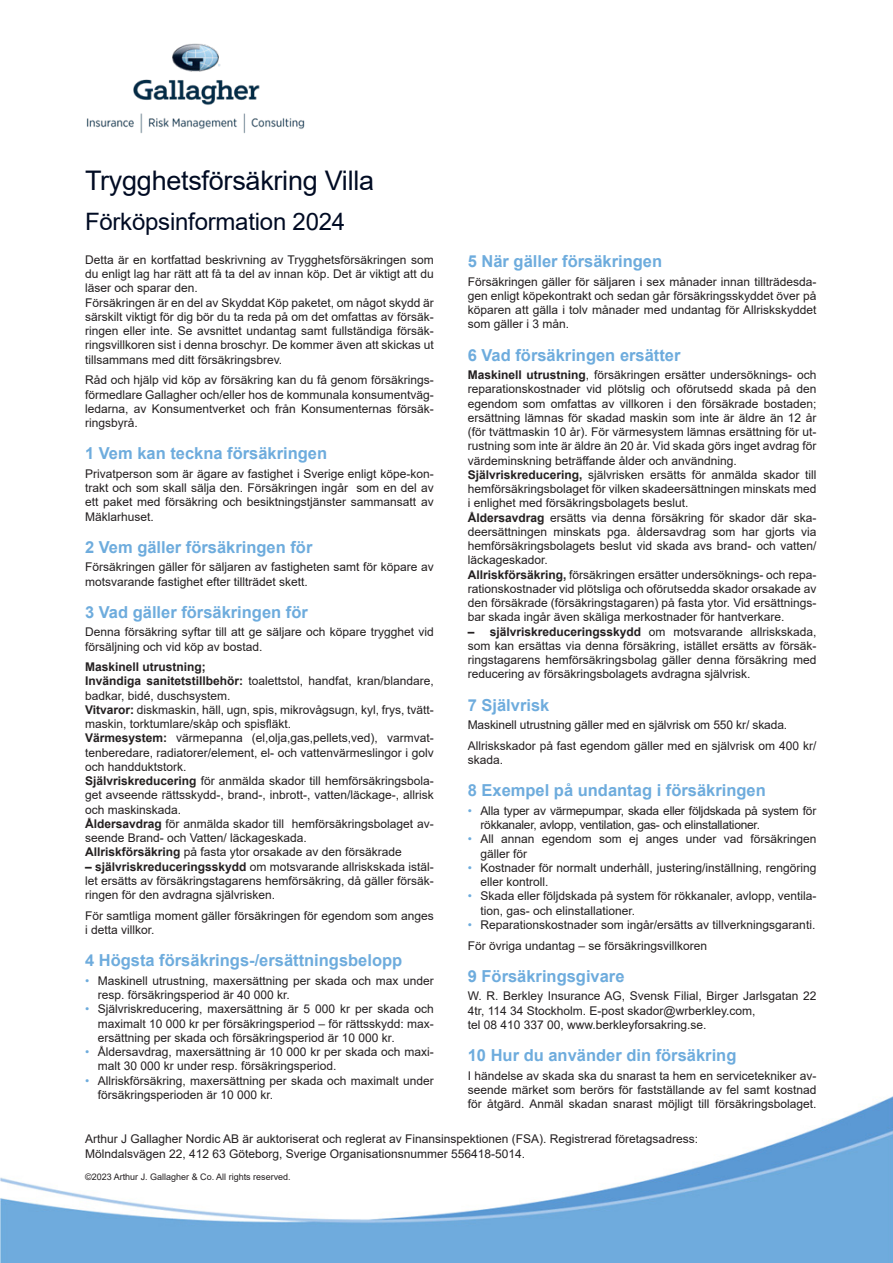
<style>
.page{position:relative;width:893px;height:1263px;background:#fff}
.page>*{position:absolute;margin:0;border:0;box-sizing:border-box;transform-origin:0 0}
.Huvudrubrik{font:27px "Arial";letter-spacing:-.01em;color:#000b23}
.Huvudrubrik-2{font:24px "Arial";letter-spacing:-.01em;color:#000b23}
.Underrubrik{font:700 16.5px "Arial";color:#6eacdd}
.Bröd{font:12px/14.2px "Arial";color:#231f20;text-align:justify}
.Bröd_med_indrag_från_andra_raden{font:12px/14.2px "Arial";color:#231f20}
.Bröd_med_indrag_från_andra_raden-2{font:12px/14.2px "Arial";letter-spacing:-.02em;color:#231f20}
.Bröd-2{font:700 12px "Arial";color:#231f20}
.t1{font:9px "Arial";color:#231f20}
.s1{font-weight:700}
.s2{color:#6eacdd}
</style>
<div class="page">
<img style="left:0;top:1096px;width:893px;height:167px">
<img style="left:86px;top:43px;width:219px;height:91px">
<p class="Huvudrubrik" style="left:85px;top:162px;width:291px">Trygghetsförsäkring Villa</p>
<p class="Huvudrubrik-2" style="left:85px;top:205px;width:262px">Förköpsinformation 2024</p>
<p class="Bröd" style="left:85px;top:252px;width:350px">Detta är en kortfattad beskrivning av Trygghetsförsäkringen som du enligt lag har rätt att få ta del av innan köp. Det är viktigt att du läser och sparar den.</p>
<p class="Bröd" style="left:85px;top:295px;width:350px">Försäkringen är en del av Skyddat Köp paketet, om något skydd är särskilt viktigt för dig bör du ta reda på om det omfattas av försäk&shy;ringen eller inte. Se avsnittet undantag samt fullständiga försäk&shy;ringsvillkoren sist i denna broschyr. De kommer även att skickas ut tillsammans med ditt försäkringsbrev.</p>
<p class="Bröd" style="left:85px;top:373px;width:350px">Råd och hjälp vid köp av försäkring kan du få genom försäkrings&shy;förmedlare Gallagher och/eller hos de kommunala konsumentväg&shy;ledarna, av Konsumentverket och från Konsumenternas försäk&shy;ringsbyrå.</p>
<p class="Underrubrik" style="left:85px;top:442px;width:244px">1 Vem kan teckna försäkringen</p>
<p class="Bröd" style="left:85px;top:466px;width:350px">Privatperson som är ägare av fastighet i Sverige enligt köpe-kon&shy;trakt och som skall sälja den. Försäkringen ingår som en del av ett paket med försäkring och besiktningstjänster sammansatt av Mäklarhuset.</p>
<p class="Underrubrik" style="left:85px;top:535px;width:229px">2 Vem gäller försäkringen för</p>
<p class="Bröd" style="left:85px;top:560px;width:350px">Försäkringen gäller för säljaren av fastigheten samt för köpare av motsvarande fastighet efter tillträdet skett.</p>
<p class="Underrubrik" style="left:85px;top:600px;width:224px">3 Vad gäller försäkringen för</p>
<p class="Bröd" style="left:85px;top:625px;width:350px">Denna försäkring syftar till att ge säljare och köpare trygghet vid försäljning och vid köp av bostad.</p>
<p class="Bröd-2" style="left:85px;top:658px;width:122px">Maskinell utrustning;</p>
<p class="Bröd" style="left:85px;top:674px;width:350px"><span class="s1">Invändiga sanitetstillbehör:</span> toalettstol, handfat, kran/blandare, badkar, bidé, duschsystem.</p>
<p class="Bröd" style="left:85px;top:702px;width:350px"><span class="s1">Vitvaror:</span> diskmaskin, häll, ugn, spis, mikrovågsugn, kyl, frys, tvätt&shy;maskin, torktumlare/skåp och spisfläkt.</p>
<p class="Bröd" style="left:85px;top:731px;width:350px"><span class="s1">Värmesystem:</span> värmepanna (el,olja,gas,pellets,ved), varmvat&shy;tenberedare, radiatorer/element, el- och vattenvärmeslingor i golv och handduktstork.</p>
<p class="Bröd" style="left:85px;top:774px;width:350px"><span class="s1">Självriskreducering</span> för anmälda skador till hemförsäkringsbola&shy;get avseende rättsskydd-, brand-, inbrott-, vatten/läckage-, allrisk och maskinskada.</p>
<p class="Bröd" style="left:85px;top:816px;width:350px"><span class="s1">Åldersavdrag</span> för anmälda skador till hemförsäkringsbolaget av&shy;seende Brand- och Vatten/ läckageskada.</p>
<p class="Bröd" style="left:85px;top:845px;width:318px"><span class="s1">Allriskförsäkring</span> på fasta ytor orsakade av den försäkrade</p>
<p class="Bröd" style="left:85px;top:859px;width:350px"><span class="s1">– självriskreduceringsskydd</span> om motsvarande allriskskada istäl&shy;let ersätts av försäkringstagarens hemförsäkring, då gäller försäk&shy;ringen för den avdragna självrisken.</p>
<p class="Bröd" style="left:85px;top:908px;width:350px">För samtliga moment gäller försäkringen för egendom som anges i detta villkor.</p>
<p class="Underrubrik" style="left:85px;top:949px;width:319px">4 Högsta försäkrings-/ersättningsbelopp</p>
<p class="Bröd_med_indrag_från_andra_raden" style="left:98px;top:973px;width:337px;text-indent:-13px"><span class="s2">•</span> Maskinell utrustning, maxersättning per skada och max under resp. försäkringsperiod är 40 000 kr.</p>
<p class="Bröd_med_indrag_från_andra_raden" style="left:98px;top:1002px;width:337px;text-align:justify;text-indent:-13px"><span class="s2">•</span> Självriskreducering, maxersättning är 5 000 kr per skada och maximalt 10 000 kr per försäkringsperiod – för rättsskydd: max&shy;ersättning per skada och försäkringsperiod är 10 000 kr.</p>
<p class="Bröd_med_indrag_från_andra_raden" style="left:98px;top:1045px;width:337px;text-indent:-13px"><span class="s2">•</span> Åldersavdrag, maxersättning är 10 000 kr per skada och maxi&shy;malt 30 000 kr under resp. försäkringsperiod.</p>
<p class="Bröd_med_indrag_från_andra_raden" style="left:98px;top:1073px;width:337px;text-indent:-13px"><span class="s2">•</span> Allriskförsäkring, maxersättning per skada och maximalt under försäkringsperioden är 10 000 kr.</p>
<p class="Underrubrik" style="left:468px;top:250px;width:196px">5 När gäller försäkringen</p>
<p class="Bröd" style="left:468px;top:274px;width:350px">Försäkringen gäller för säljaren i sex månader innan tillträdesda&shy;gen enligt köpekontrakt och sedan går försäkringsskyddet över på köparen att gälla i tolv månader med undantag för Allriskskyddet som gäller i 3 mån.</p>
<p class="Underrubrik" style="left:468px;top:343px;width:214px">6 Vad försäkringen ersätter</p>
<p class="Bröd" style="left:468px;top:368px;width:350px"><span class="s1">Maskinell utrustning</span>, försäkringen ersätter undersöknings- och reparationskostnader vid plötslig och oförutsedd skada på den egendom som omfattas av villkoren i den försäkrade bostaden; ersättning lämnas för skadad maskin som inte är äldre än 12 år (för tvättmaskin 10 år). För värmesystem lämnas ersättning för ut&shy;rustning som inte är äldre än 20 år. Vid skada görs inget avdrag för värdeminskning beträffande ålder och användning.</p>
<p class="Bröd" style="left:468px;top:467px;width:350px"><span class="s1">Självriskreducering,</span> självrisken ersätts för anmälda skador till hemförsäkringsbolaget för vilken skadeersättningen minskats med i enlighet med försäkringsbolagets beslut.</p>
<p class="Bröd" style="left:468px;top:510px;width:350px"><span class="s1">Åldersavdrag</span> ersätts via denna försäkring för skador där ska&shy;deersättningen minskats pga. åldersavdrag som har gjorts via hemförsäkringsbolagets beslut vid skada avs brand- och vatten/ läckageskador.</p>
<p class="Bröd" style="left:468px;top:567px;width:350px"><span class="s1">Allriskförsäkring,</span> försäkringen ersätter undersöknings- och repa&shy;rationskostnader vid plötsliga och oförutsedda skador orsakade av den försäkrade (försäkringstagaren) på fasta ytor. Vid ersättnings&shy;bar skada ingår även skäliga merkostnader för hantverkare.</p>
<p class="Bröd" style="left:468px;top:624px;width:350px"><span class="s1">– självriskreduceringsskydd</span> om motsvarande allriskskada, som kan ersättas via denna försäkring, istället ersätts av försäk&shy;ringstagarens hemförsäkringsbolag gäller denna försäkring med reducering av försäkringsbolagets avdragna självrisk.</p>
<p class="Underrubrik" style="left:468px;top:693px;width:83px">7 Självrisk</p>
<p class="Bröd" style="left:468px;top:718px;width:321px">Maskinell utrustning gäller med en självrisk om 550 kr/ skada.</p>
<p class="Bröd" style="left:468px;top:738px;width:350px">Allriskskador på fast egendom gäller med en självrisk om 400 kr/ skada.</p>
<p class="Underrubrik" style="left:468px;top:779px;width:300px">8 Exempel på undantag i försäkringen</p>
<p class="Bröd_med_indrag_från_andra_raden-2" style="left:480px;top:803px;width:337px;text-indent:-13px"><span class="s2">•</span> Alla typer av värmepumpar, skada eller följdskada på system för rökkanaler, avlopp, ventilation, gas- och elinstallationer.</p>
<p class="Bröd_med_indrag_från_andra_raden" style="left:480px;top:832px;width:337px;text-indent:-13px"><span class="s2">•</span> All annan egendom som ej anges under vad försäkringen gäller för</p>
<p class="Bröd_med_indrag_från_andra_raden" style="left:480px;top:860px;width:337px;text-indent:-13px"><span class="s2">•</span> Kostnader för normalt underhåll, justering/inställning, rengöring eller kontroll.</p>
<p class="Bröd_med_indrag_från_andra_raden" style="left:480px;top:889px;width:337px;text-indent:-13px"><span class="s2">•</span> Skada eller följdskada på system för rökkanaler, avlopp, ventila&shy;tion, gas- och elinstallationer.</p>
<p class="Bröd_med_indrag_från_andra_raden" style="left:468px;top:917px;width:349px"><span class="s2">•</span> Reparationskostnader som ingår/ersätts av tillverkningsgaranti.</p>
<p class="Bröd" style="left:468px;top:938px;width:241px">För övriga undantag – se försäkringsvillkoren</p>
<p class="Underrubrik" style="left:468px;top:964px;width:158px">9 Försäkringsgivare</p>
<p class="Bröd" style="left:468px;top:989px;width:350px">W. R. Berkley Insurance AG, Svensk Filial, Birger Jarlsgatan 22<br>4tr, 114 34 Stockholm. E-post skador@wrberkley.com,</p>
<p class="Bröd" style="left:468px;top:1017px;width:240px">tel 08 410 337 00, www.berkleyforsakring.se.</p>
<p class="Underrubrik" style="left:468px;top:1044px;width:270px">10 Hur du använder din försäkring</p>
<p class="Bröd" style="left:468px;top:1068px;width:350px">I händelse av skada ska du snarast ta hem en servicetekniker av&shy;seende märket som berörs för fastställande av fel samt kostnad för åtgärd. Anmäl skadan snarast möjligt till försäkringsbolaget.</p>
<p class="Bröd" style="left:85px;top:1132px;width:614px;line-height:15px">Arthur J Gallagher Nordic AB är auktoriserat och reglerat av Finansinspektionen (FSA). Registrerad företagsadress:<br>Mölndalsvägen 22, 412 63 Göteborg, Sverige Organisationsnummer 556418-5014.</p>
<p class="t1" style="left:85px;top:1170px;width:207px">©2023 Arthur J. Gallagher &amp; Co. All rights reserved.</p>
</div>
